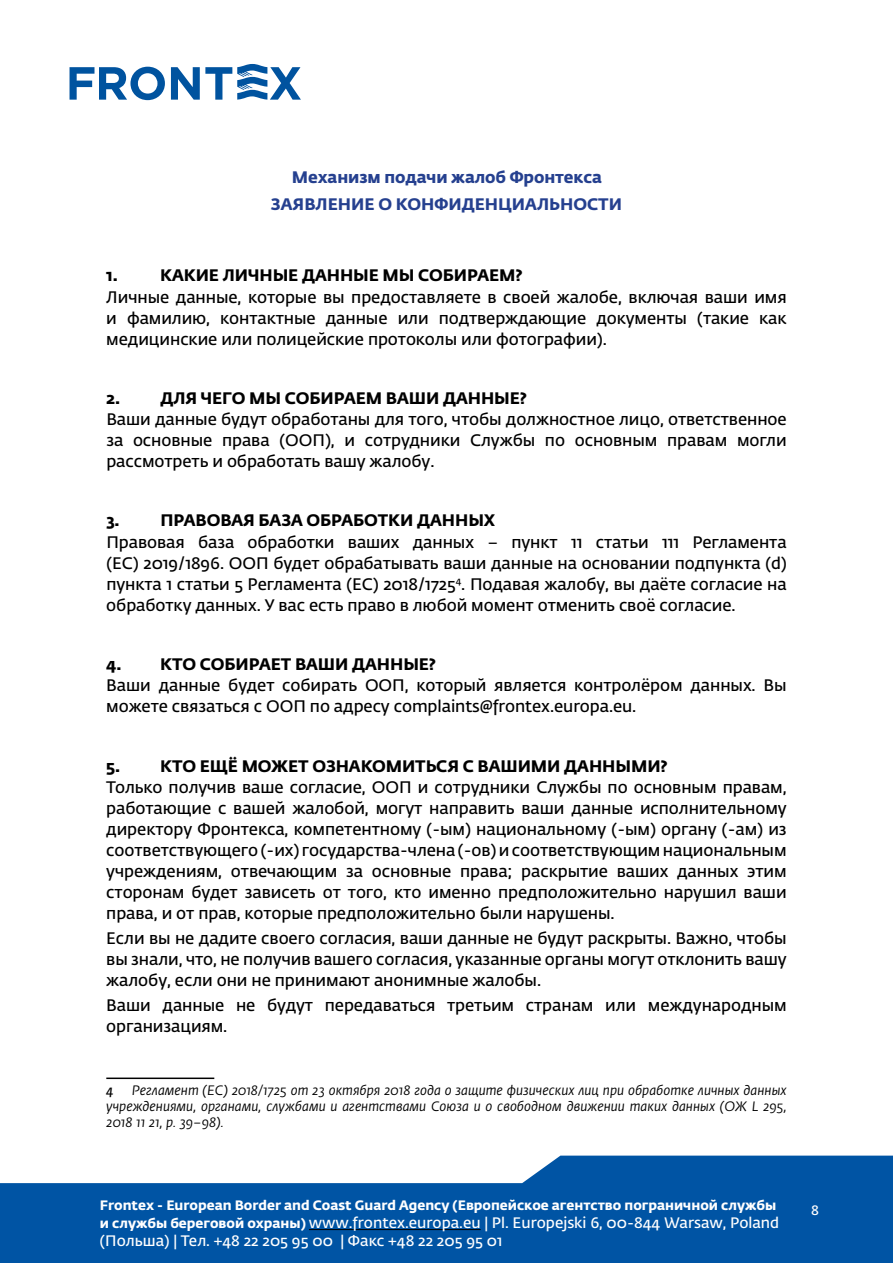
<style>
.page{position:relative;width:893px;height:1263px;background:#fff}
.page>*{position:absolute;margin:0;border:0;box-sizing:border-box;transform-origin:0 0}
.t1{font:600 16.5px/21px "Fedra Sans Pro";letter-spacing:-.005em;color:#000;text-align:justify}
.t2{font:700 16.5px "Fedra Sans Pro";letter-spacing:-.005em;color:#000}
.t3{font:700 16.5px/26.8px "Fedra Sans Pro";letter-spacing:-.005em;color:#25408f;text-align:center}
.t4{font:600 15px/18px "Fedra Sans Pro";color:#fff}
.t5{font:italic 13.5px/16.2px "Fedra Sans Pro";color:#000;text-align:justify}
.t6{font:700 13.5px "Fedra Sans Pro";color:#fff}
.t7{font:600 13.5px "Fedra Sans Pro";color:#fff}
.t8{font:italic 600 13.5px "Fedra Sans Pro";color:#000}
.s1{font-weight:700;font-size:13.5px}
</style>
<div class="page">
<svg style="left:0;top:1155px;width:893px;height:108px;fill:#0054a4"></svg>
<svg style="left:70px;top:64px;width:231px;height:36px"></svg>
<hr style="left:309px;top:1229px;width:172px;height:1px;background:#000">
<hr style="left:106px;top:1077px;width:108px;height:2px;background:#000">
<p class="t3" style="left:271px;top:162px;width:353px">Механизм подачи жалоб Фронтекса<br>ЗАЯВЛЕНИЕ О КОНФИДЕНЦИАЛЬНОСТИ</p>
<p class="t2" style="left:106px;top:262px;width:13px">1.</p>
<p class="t2" style="left:160px;top:262px;width:364px">КАКИЕ ЛИЧНЫЕ ДАННЫЕ МЫ СОБИРАЕМ?</p>
<p class="t1" style="left:106px;top:286px;width:682px">Личные данные, которые вы предоставляете в своей жалобе, включая ваши имя и фамилию, контактные данные или подтверждающие документы (такие как медицинские или полицейские протоколы или фотографии).</p>
<p class="t2" style="left:106px;top:385px;width:15px">2.</p>
<p class="t2" style="left:160px;top:385px;width:368px">ДЛЯ ЧЕГО МЫ СОБИРАЕМ ВАШИ ДАННЫЕ?</p>
<p class="t1" style="left:106px;top:408px;width:682px">Ваши данные будут обработаны для того, чтобы должностное лицо, ответственное за основные права (ООП), и сотрудники Службы по основным правам могли рассмотреть и обработать вашу жалобу.</p>
<p class="t2" style="left:106px;top:507px;width:15px">3.</p>
<p class="t2" style="left:160px;top:507px;width:336px">ПРАВОВАЯ БАЗА ОБРАБОТКИ ДАННЫХ</p>
<p class="t1" style="left:106px;top:531px;width:682px">Правовая база обработки ваших данных – пункт 11 статьи 111 Регламента (ЕС) 2019/1896. ООП будет обрабатывать ваши данные на основании подпункта (d) пункта 1 статьи 5 Регламента (ЕС) 2018/1725<sup>4</sup>. Подавая жалобу, вы даёте согласие на обработку данных. У вас есть право в любой момент отменить своё согласие.</p>
<p class="t2" style="left:106px;top:651px;width:331px">4. КТО СОБИРАЕТ ВАШИ ДАННЫЕ?</p>
<p class="t1" style="left:106px;top:674px;width:682px">Ваши данные будет собирать ООП, который является контролёром данных. Вы можете связаться с ООП по адресу complaints@frontex.europa.eu.</p>
<p class="t2" style="left:106px;top:752px;width:16px">5.</p>
<p class="t2" style="left:160px;top:752px;width:509px">КТО ЕЩЁ МОЖЕТ ОЗНАКОМИТЬСЯ С ВАШИМИ ДАННЫМИ?</p>
<p class="t1" style="left:106px;top:776px;width:682px">Только получив ваше согласие, ООП и сотрудники Службы по основным правам, работающие с вашей жалобой, могут направить ваши данные исполнительному директору Фронтекса, компетентному (-ым) национальному (-ым) органу (-ам) из соответствующего (-их) государства-члена (-ов) и соответствующим национальным учреждениям, отвечающим за основные права; раскрытие ваших данных этим сторонам будет зависеть от того, кто именно предположительно нарушил ваши права, и от прав, которые предположительно были нарушены.</p>
<p class="t1" style="left:106px;top:927px;width:682px">Если вы не дадите своего согласия, ваши данные не будут раскрыты. Важно, чтобы вы знали, что, не получив вашего согласия, указанные органы могут отклонить вашу жалобу, если они не принимают анонимные жалобы.</p>
<p class="t1" style="left:106px;top:994px;width:682px">Ваши данные не будут передаваться третьим странам или международным организациям.</p>
<p class="t5" style="left:106px;top:1081px;width:682px;text-indent:26px">Регламент (ЕС) 2018/1725 от 23 октября 2018 года о защите физических лиц при обработке личных данных учреждениями, органами, службами и агентствами Союза и о свободном движении таких данных (OЖ L 295, 2018 11 21, p. 39–98).</p>
<p class="t8" style="left:106px;top:1080px;width:9px">4</p>
<p class="t6" style="left:100px;top:1194px;width:678px">Frontex - European Border and Coast Guard Agency (Европейское агентство пограничной службы</p>
<p class="t4" style="left:100px;top:1213px;width:681px"><span class="s1">и службы береговой охраны)</span> www.frontex.europa.eu | Pl. Europejski 6, 00-844 Warsaw, Poland (Польша) | Тел. +48 22 205 95 00 | Факс +48 22 205 95 01</p>
<p class="t7" style="left:811px;top:1200px;width:9px">8</p>
</div>
